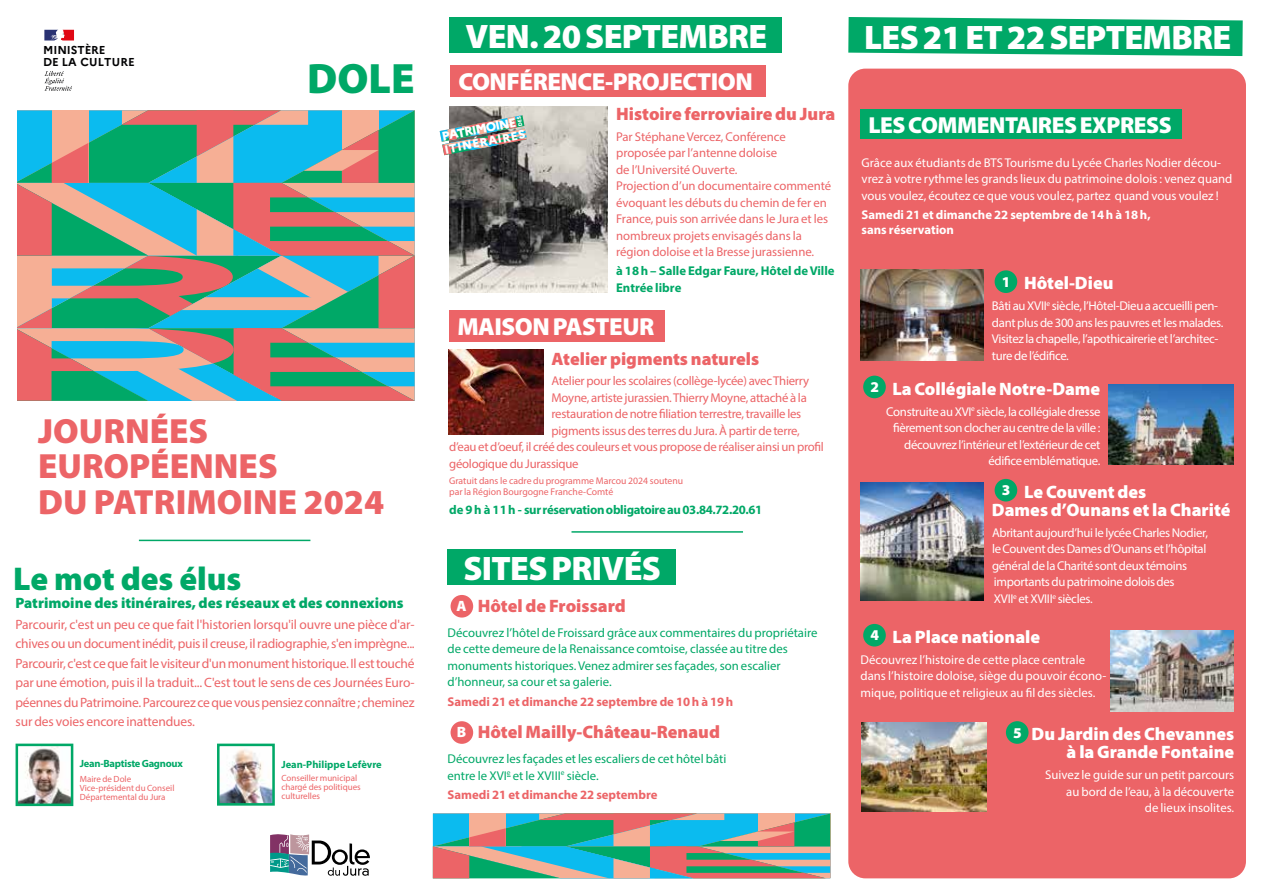
<style>
.page{position:relative;width:1263px;height:893px;background:#fff}
.page>*{position:absolute;margin:0;border:0;box-sizing:border-box;transform-origin:0 0}
.t1{font:900 42.6px "Myriad Pro";color:#00a867}
.t2{font:900 35.1px/35.1px "Myriad Pro";color:#ec6467}
.t3{font:900 34.05px "Myriad Pro";letter-spacing:-.02em;color:#fff}
.t4{font:900 33px "Myriad Pro";color:#00a867}
.t5{font:900 24.75px "Myriad Pro";letter-spacing:-.02em;color:#fff}
.t6{font:900 23.25px "Myriad Pro";letter-spacing:-.02em;color:#fff}
.t7{font:900 18px/18px "Myriad Pro";color:#fff}
.t8{font:900 18px "Myriad Pro";color:#ec6467}
.t9{font:900 15px "Myriad Pro";color:#00a867}
.t10{font:13.5px/19.5px "Myriad Pro";letter-spacing:-.015em;color:#ec6467;text-align:justify}
.t11{font:12.75px/16.5px "Myriad Pro";letter-spacing:-.02em;color:#ec6467}
.t12{font:12.75px/16.5px "Myriad Pro";letter-spacing:-.025em;color:#fff}
.t13{font:12.75px/16.5px "Myriad Pro";color:#fff}
.t14{font:12.75px/16.5px "Myriad Pro";color:#00a867}
.t15{font:700 12.75px/16.2px "Myriad Pro";letter-spacing:-.01em;color:#00a867}
.t16{font:700 12.75px "Myriad Pro";color:#ec6467}
.t17{font:700 12.75px/15px "Myriad Pro";color:#fff}
.t18{font:800 12.6px "Marianne";color:#fff}
.t19{font:800 12px "Marianne";color:#fff}
.t20{font:700 11.4px/11.6px "Marianne";letter-spacing:-.01em;color:#020203}
.t21{font:700 10.5px "Myriad Pro";letter-spacing:-.015em;color:#00a867}
.t22{font:9.75px/10.5px "Myriad Pro";color:#ec6467}
.t23{font:9px/9px "Myriad Pro";color:#ec6467}
.s1{font-size:15px;color:#fff}
.s2{font-size:15px}
</style>
<div class="page">
<svg style="left:44px;top:30px;width:30px;height:11px"></svg>
<svg style="left:44px;top:71px;width:28px;height:20px"></svg>
<svg style="left:270px;top:834px;width:100px;height:42px"></svg>
<img style="left:217px;top:743px;width:58px;height:63px">
<svg style="left:15px;top:743px;width:59px;height:64px"></svg>
<svg style="left:433px;top:813px;width:397px;height:65px;background:#6fa098"></svg>
<svg style="left:848px;top:17px;width:395px;height:39px;background:#16af74"></svg>
<div style="left:848px;top:69px;width:398px;height:809px;background:#ec6467;border-radius:17px"></div>
<div style="left:860px;top:109px;width:321px;height:30px;background:#00a867"></div>
<img style="left:861px;top:269px;width:122px;height:92px">
<img style="left:861px;top:483px;width:122px;height:118px">
<img style="left:1111px;top:630px;width:123px;height:81px">
<div style="left:995px;top:270px;width:22px;height:23px;background:#00a867;border-radius:50%"></div>
<div style="left:863px;top:376px;width:23px;height:22px;background:#00a867;border-radius:50%"></div>
<div style="left:995px;top:479px;width:22px;height:22px;background:#00a867;border-radius:50%"></div>
<div style="left:863px;top:624px;width:23px;height:22px;background:#00a867;border-radius:50%"></div>
<div style="left:1006px;top:721px;width:22px;height:23px;background:#00a867;border-radius:50%"></div>
<img style="left:1109px;top:384px;width:125px;height:81px">
<img style="left:862px;top:722px;width:125px;height:89px">
<svg style="left:17px;top:110px;width:398px;height:291px;background:#799d96"></svg>
<div style="left:450px;top:17px;width:332px;height:36px;background:#00a867"></div>
<img style="left:450px;top:106px;width:158px;height:186px">
<div style="left:450px;top:65px;width:315px;height:32px;background:#ec6467"></div>
<img style="left:449px;top:349px;width:94px;height:86px">
<div style="left:449px;top:310px;width:215px;height:31px;background:#ec6467"></div>
<hr style="left:571px;top:531px;width:172px;height:2px;background:#00a867">
<div style="left:447px;top:549px;width:229px;height:36px;background:#00a867"></div>
<div style="left:451px;top:595px;width:22px;height:23px;background:#ec6467;border-radius:50%"></div>
<div style="left:451px;top:721px;width:22px;height:23px;background:#ec6467;border-radius:50%"></div>
<hr style="left:139px;top:540px;width:171px;height:1px;background:#00a867">
<img style="left:440px;top:115px;width:87px;height:40px">
<p class="t20" style="left:43px;top:44px;width:93px">MINISTÈRE<br>DE LA CULTURE</p>
<h1 class="t1" style="left:307px;top:54px;width:109px">DOLE</h1>
<h2 class="t2" style="left:38px;top:414px;width:347px">JOURNÉES<br>EUROPÉENNES<br>DU PATRIMOINE 2024</h2>
<h3 class="t4" style="left:13px;top:560px;width:230px">Le mot des élus</h3>
<p class="t10" style="left:15px;top:614px;width:401px">Parcourir, c'est un peu ce que fait l'historien lorsqu'il ouvre une pièce d'ar&shy;chives ou un document inédit, puis il creuse, il radiographie, s'en imprègne...<br>Parcourir, c'est ce que fait le visiteur d'un monument historique. Il est touché par une émotion, puis il la traduit... C'est tout le sens de ces Journées Euro&shy;péennes du Patrimoine. Parcourez ce que vous pensiez connaître ; cheminez sur des voies encore inattendues.</p>
<p class="t21" style="left:281px;top:758px;width:102px">Jean-Philippe Lefèvre</p>
<p class="t23" style="left:281px;top:774px;width:81px">Conseiller municipal chargé des politiques culturelles</p>
<p class="t9" style="left:15px;top:594px;width:390px">Patrimoine des itinéraires, des réseaux et des connexions</p>
<p class="t21" style="left:80px;top:757px;width:104px">Jean-Baptiste Gagnoux</p>
<p class="t23" style="left:80px;top:774px;width:96px">Maire de Dole<br>Vice-président du Conseil<br>Départemental du Jura</p>
<h3 class="t3" style="left:465px;top:17px;width:303px">VEN. 20 SEPTEMBRE</h3>
<h3 class="t5" style="left:458px;top:68px;width:296px">CONFÉRENCE-PROJECTION</h3>
<p class="t18" style="left:440px;top:129px;width:77px;rotate:-11deg">PATRIMOINE</p>
<p class="t19" style="left:443px;top:142px;width:84px;rotate:-11deg">ITINÉRAIRES</p>
<h3 class="t8" style="left:616px;top:104px;width:221px">Histoire ferroviaire du Jura</h3>
<p class="t11" style="left:616px;top:128px;width:217px">Par Stéphane Vercez, Conférence proposée par l’antenne doloise<br>de l’Université Ouverte.<br>Projection d’un documentaire commenté évoquant les débuts du chemin de fer en France, puis son arrivée dans le Jura et les nombreux projets envisagés dans la région doloise et la Bresse jurassienne.</p>
<p class="t15" style="left:616px;top:263px;width:220px">à 18h – Salle Edgar Faure, Hôtel de Ville<br>Entrée libre</p>
<h3 class="t5" style="left:457px;top:312px;width:198px">MAISON PASTEUR</h3>
<h3 class="t8" style="left:551px;top:348px;width:209px">Atelier pigments naturels</h3>
<p class="t11" style="left:551px;top:373px;width:259px">Atelier pour les scolaires (collège-lycée) avec Thierry</p>
<p class="t11" style="left:551px;top:389px;width:257px">Moyne, artiste jurassien. Thierry Moyne, attaché à la</p>
<p class="t11" style="left:551px;top:406px;width:251px">restauration de notre filiation terrestre, travaille les</p>
<p class="t11" style="left:551px;top:422px;width:250px">pigments issus des terres du Jura. À partir de terre,</p>
<p class="t11" style="left:449px;top:439px;width:376px">d’eau et d’oeuf, il créé des couleurs et vous propose de réaliser ainsi un profil</p>
<p class="t11" style="left:449px;top:455px;width:131px">géologique du Jurassique</p>
<p class="t22" style="left:449px;top:476px;width:236px">Gratuit dans le cadre du programme Marcou 2024 soutenu par la Région Bourgogne Franche-Comté</p>
<p class="t15" style="left:449px;top:501px;width:315px">de 9h à 11h - sur réservation obligatoire au 03.84.72.20.61</p>
<h3 class="t3" style="left:463px;top:549px;width:199px">SITES PRIVÉS</h3>
<h3 class="t8" style="left:457px;top:595px;width:171px"><span class="s1">A</span> Hôtel de Froissard</h3>
<p class="t14" style="left:447px;top:624px;width:371px">Découvrez l’hôtel de Froissard grâce aux commentaires du propriétaire de cette demeure de la Renaissance comtoise, classée au titre des monuments historiques. Venez admirer ses façades, son escalier d’honneur, sa cour et sa galerie.</p>
<p class="t16" style="left:447px;top:693px;width:287px">Samedi 21 et dimanche 22 septembre de 10h à 19h</p>
<h3 class="t8" style="left:457px;top:722px;width:265px"><span class="s1">B</span> Hôtel Mailly-Château-Renaud</h3>
<p class="t14" style="left:447px;top:750px;width:280px">Découvrez les façades et les escaliers de cet hôtel bâti entre le XVI<sup>e</sup> et le XVIII<sup>e</sup> siècle.</p>
<p class="t16" style="left:447px;top:786px;width:212px">Samedi 21 et dimanche 22 septembre</p>
<h3 class="t3" style="left:864px;top:18px;width:369px">LES 21 ET 22 SEPTEMBRE</h3>
<h3 class="t6" style="left:868px;top:112px;width:305px">LES COMMENTAIRES EXPRESS</h3>
<p class="t13" style="left:861px;top:154px;width:372px">Grâce aux étudiants de BTS Tourisme du Lycée Charles Nodier décou&shy;vrez à votre rythme les grands lieux du patrimoine dolois : venez quand vous voulez, écoutez ce que vous voulez, partez quand vous voulez !</p>
<p class="t17" style="left:861px;top:207px;width:291px">Samedi 21 et dimanche 22 septembre de 14h à 18h, sans réservation</p>
<h3 class="t7" style="left:1002px;top:274px;width:113px"><span class="s2">1</span> Hôtel-Dieu</h3>
<p class="t12" style="left:992px;top:298px;width:233px">Bâti au XVII<sup>e</sup> siècle, l’Hôtel-Dieu a accueilli pen&shy;dant plus de 300 ans les pauvres et les malades.<br>Visitez la chapelle, l’apothicairerie et l’architec&shy;ture de l’édifice.</p>
<h3 class="t7" style="left:870px;top:380px;width:231px"><span class="s2">2</span> La Collégiale Notre-Dame</h3>
<p class="t12" style="left:886px;top:403px;width:216px;text-align:right">Construite au XVI<sup>e</sup> siècle, la collégiale dresse fièrement son clocher au centre de la ville : découvrez l’intérieur et l’extérieur de cet édifice emblématique.</p>
<h3 class="t7" style="left:992px;top:483px;width:240px;text-indent:10px"><span class="s2">3</span> Le Couvent des<br>Dames d’Ounans et la Charité</h3>
<p class="t12" style="left:992px;top:524px;width:218px">Abritant aujourd’hui le lycée Charles Nodier, le Couvent des Dames d’Ounans et l’hôpital général de la Charité sont deux témoins importants du patrimoine dolois des<br>XVII<sup>e</sup> et XVIII<sup>e</sup> siècles.</p>
<h3 class="t7" style="left:870px;top:628px;width:171px"><span class="s2">4</span> La Place nationale</h3>
<p class="t13" style="left:860px;top:651px;width:247px">Découvrez l’histoire de cette place centrale dans l’histoire doloise, siège du pouvoir écono&shy;mique, politique et religieux au fil des siècles.</p>
<h3 class="t7" style="left:1013px;top:725px;width:223px;text-align:right"><span class="s2">5</span> Du Jardin des Chevannes à la Grande Fontaine</h3>
<p class="t13" style="left:1045px;top:766px;width:190px;text-align:right">Suivez le guide sur un petit parcours au bord de l’eau, à la découverte<br>de lieux insolites.</p>
</div>
